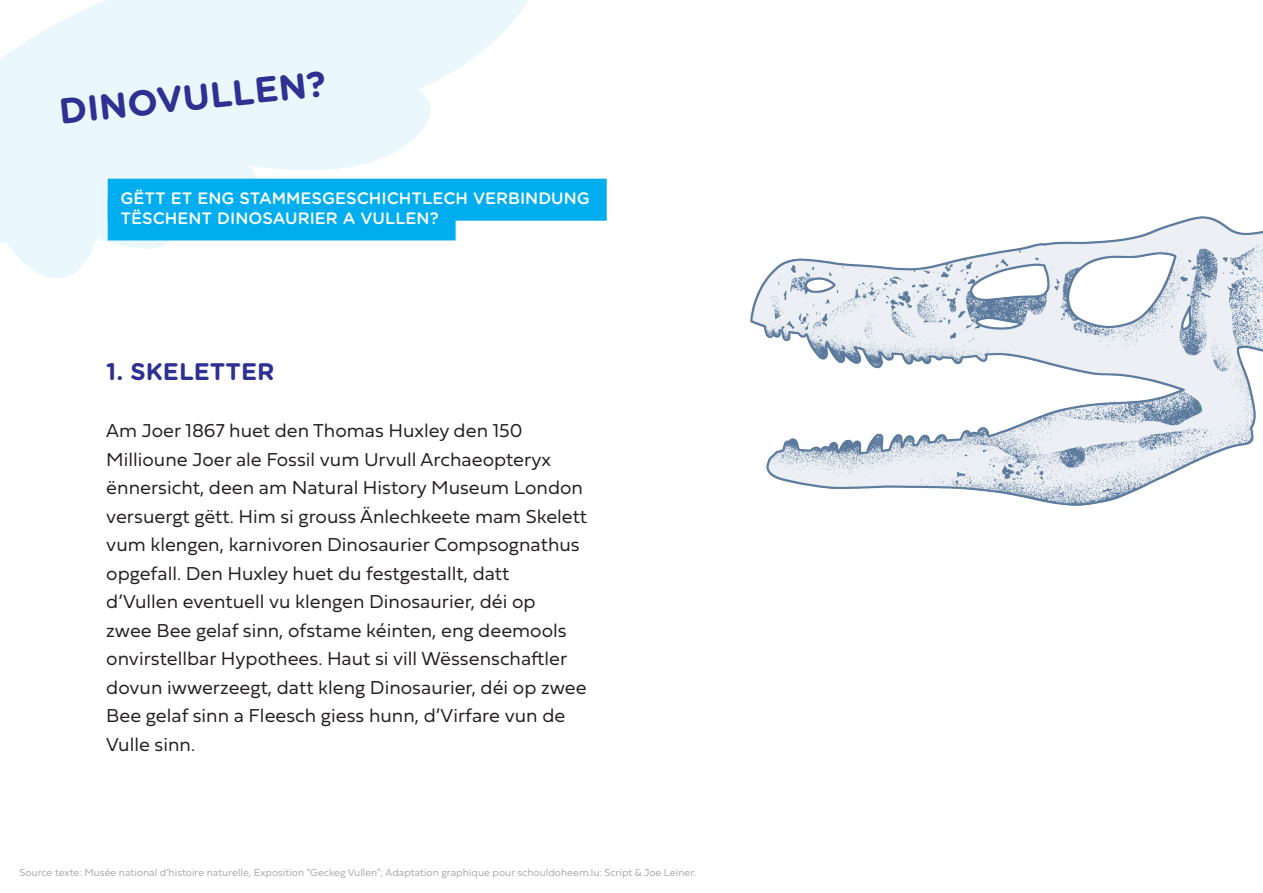
<style>
.page{position:relative;width:1263px;height:893px;background:#fff}
.page>*{position:absolute;margin:0;border:0;box-sizing:border-box;transform-origin:0 0}
.t1{font:700 36px "Gotham Rnd";color:#2e3092}
.Big_Headline{font:700 24px "Gotham Rnd";color:#2e3092}
.Body_Text{font:19.5px/28.5px "Fieldwork Hum Light";color:#231f20}
.t2{font:500 16.5px "Gotham Rnd";color:#fff}
.t3{font:10.5px "Fieldwork Hum Light";color:#a8a9ad}
</style>
<div class="page">
<svg style="left:0;top:0;width:532px;height:278px;fill:#eaf7fd"></svg>
<div style="left:108px;top:179px;width:499px;height:42px;background:#00aeef"></div>
<div style="left:108px;top:198px;width:348px;height:42px;background:#00aeef"></div>
<img style="left:750px;top:216px;width:513px;height:290px">
<p class="t1" style="left:56px;top:85px;width:270px;rotate:-6deg">DINOVULLEN?</p>
<p class="t2" style="left:120px;top:187px;width:471px">GËTT ET ENG STAMMESGESCHICHTLECH VERBINDUNG</p>
<p class="t2" style="left:120px;top:206px;width:320px">TËSCHENT DINOSAURIER A VULLEN?</p>
<p class="Big_Headline" style="left:106px;top:354px;width:170px">1. SKELETTER</p>
<p class="Body_Text" style="left:106px;top:416px;width:482px">Am Joer 1867 huet den Thomas Huxley den 150<br>Millioune Joer ale Fossil vum Urvull Archaeopteryx ënnersicht, deen am Natural History Museum London versuergt gëtt. Him si grouss Änlechkeete mam Skelett vum klengen, karnivoren Dinosaurier Compsognathus opgefall. Den Huxley huet du festgestallt, datt<br>d’Vullen eventuell vu klengen Dinosaurier, déi op<br>zwee Bee gelaf sinn, ofstame kéinten, eng deemools onvirstellbar Hypothees. Haut si vill Wëssenschaftler dovun iwwerzeegt, datt kleng Dinosaurier, déi op zwee Bee gelaf sinn a Fleesch giess hunn, d’Virfare vun de Vulle sinn.</p>
<p class="t3" style="left:20px;top:865px;width:678px">Source texte: Musée national d’histoire naturelle, Exposition "Geckeg Vullen"; Adaptation graphique pour schouldoheem.lu: Script &amp; Joe Leiner.</p>
</div>
